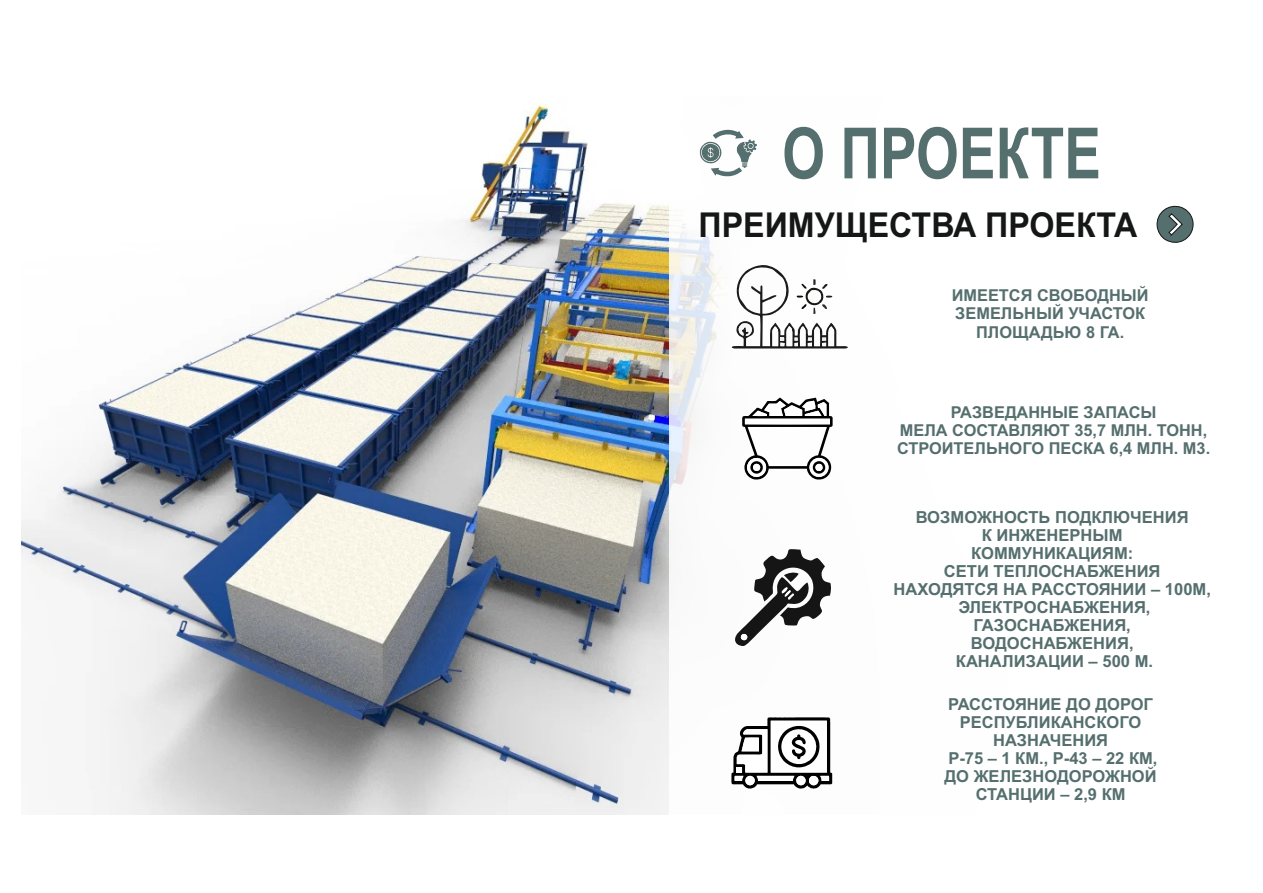
<style>
.page{position:relative;width:1263px;height:893px;background:#fff}
.page>*{position:absolute;margin:0;border:0;box-sizing:border-box;transform-origin:0 0}
.t1{font:700 70.65px "Arial";color:#556f6e;scale:.78 1}
.t2{font:700 34.2px "Arial";color:#151616;scale:.94 1}
.t3{font:700 16.65px/18px "Arial";color:#556f6e;text-align:center}
.t4{font:700 16.5px/17.9px "Arial";color:#556f6e;text-align:center}
.t5{font:700 16.35px/18.3px "Arial";color:#556f6e;text-align:center}
</style>
<div class="page">
<img style="left:21px;top:105px;width:648px;height:709px">
<svg style="left:1156px;top:205px;width:37px;height:38px"></svg>
<svg style="left:700px;top:129px;width:57px;height:47px"></svg>
<svg style="left:732px;top:265px;width:116px;height:84px"></svg>
<svg style="left:731px;top:717px;width:101px;height:72px"></svg>
<svg style="left:735px;top:549px;width:96px;height:97px"></svg>
<svg style="left:742px;top:398px;width:91px;height:81px"></svg>
<h1 class="t1" style="left:782px;top:127px;width:410px">О ПРОЕКТЕ</h1>
<h2 class="t2" style="left:698px;top:212px;width:468px">ПРЕИМУЩЕСТВА ПРОЕКТА</h2>
<p class="t5" style="left:952px;top:288px;width:198px">ИМЕЕТСЯ СВОБОДНЫЙ<br>ЗЕМЕЛЬНЫЙ УЧАСТОК<br>ПЛОЩАДЬЮ 8 ГА.</p>
<p class="t5" style="left:897px;top:405px;width:315px;line-height:17.9px">РАЗВЕДАННЫЕ ЗАПАСЫ<br>МЕЛА СОСТАВЛЯЮТ 35,7 МЛН. ТОНН,<br>СТРОИТЕЛЬНОГО ПЕСКА 6,4 МЛН. М3.</p>
<p class="t3" style="left:893px;top:510px;width:319px">ВОЗМОЖНОСТЬ ПОДКЛЮЧЕНИЯ<br>К ИНЖЕНЕРНЫМ<br>КОММУНИКАЦИЯМ:<br>СЕТИ ТЕПЛОСНАБЖЕНИЯ<br>НАХОДЯТСЯ НА РАССТОЯНИИ – 100М,<br>ЭЛЕКТРОСНАБЖЕНИЯ,<br>ГАЗОСНАБЖЕНИЯ,<br>ВОДОСНАБЖЕНИЯ,<br>КАНАЛИЗАЦИИ – 500 М.</p>
<p class="t4" style="left:944px;top:697px;width:214px">РАССТОЯНИЕ ДО ДОРОГ<br>РЕСПУБЛИКАНСКОГО<br>НАЗНАЧЕНИЯ<br>Р-75 – 1 КМ., Р-43 – 22 КМ,<br>ДО ЖЕЛЕЗНОДОРОЖНОЙ<br>СТАНЦИИ – 2,9 КМ</p>
</div>
